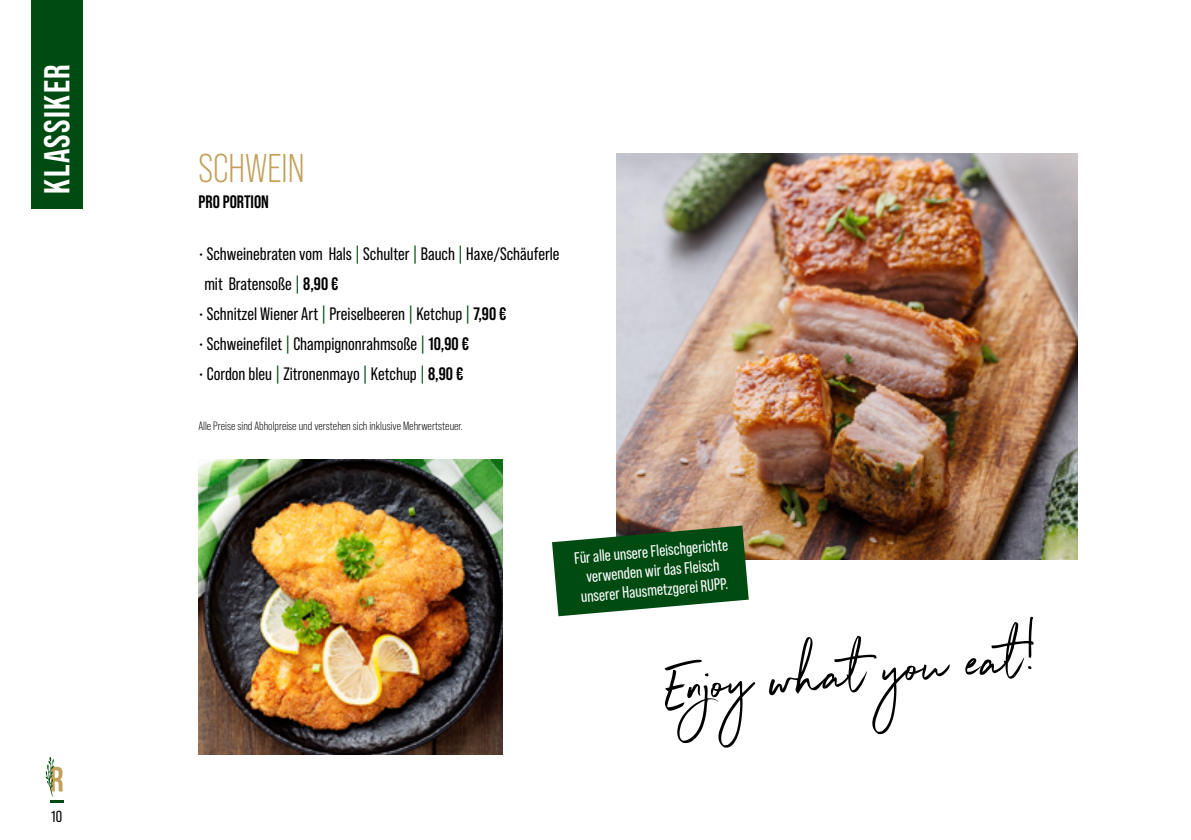
<style>
.page{position:relative;width:1191px;height:840px;background:#fff}
.page>*{position:absolute;margin:0;border:0;box-sizing:border-box;transform-origin:0 0}
.t1{font:65.4px "Northwell Clean";color:#000}
.t2{font:40px "Bebas Neue Pro";color:#c3a05b}
.t3{font:700 36px "Bebas Neue Pro";letter-spacing:.04em;color:#fff}
.t4{font:18px/30px "Bebas Neue Pro";color:#000}
.t5{font:700 18px "Bebas Neue Pro";color:#000}
.t6{font:16.4px/19.4px "Bebas Neue Pro";color:#fff;text-align:center}
.t7{font:16px "Bebas Neue Pro";color:#000}
.t8{font:12px "Bebas Neue Pro";color:#000}
.s1{color:#004b12}
.s2{font-weight:700}
</style>
<div class="page">
<img style="left:616px;top:153px;width:461px;height:405px">
<div style="left:31px;top:0;width:51px;height:208px;background:#004b12"></div>
<svg style="left:45px;top:757px;width:18px;height:45px"></svg>
<svg style="left:552px;top:525px;width:196px;height:91px;background:#2e683a"></svg>
<img style="left:198px;top:459px;width:304px;height:295px">
<h3 class="t3" style="left:36px;top:193px;width:131px;rotate:-90deg">KLASSIKER</h3>
<p class="t7" style="left:51px;top:806px;width:13px">10</p>
<h2 class="t2" style="left:198px;top:146px;width:108px">SCHWEIN</h2>
<p class="t5" style="left:198px;top:191px;width:72px">PRO PORTION</p>
<p class="t4" style="left:204px;top:238px;width:357px;text-indent:-6px">• Schweinebraten vom Hals <span class="s1">|</span> Schulter <span class="s1">|</span> Bauch <span class="s1">|</span> Haxe/Schäuferle mit Bratensoße <span class="s1">|</span> <span class="s2">8,90 €</span></p>
<p class="t4" style="left:198px;top:298px;width:309px">• Schnitzel Wiener Art <span class="s1">|</span> Preiselbeeren <span class="s1">|</span> Ketchup <span class="s1">|</span> <span class="s2">7,90 €</span></p>
<p class="t4" style="left:198px;top:328px;width:272px">• Schweinefilet <span class="s1">|</span> Champignonrahmsoße <span class="s1">|</span> <span class="s2">10,90 €</span></p>
<p class="t4" style="left:198px;top:358px;width:266px">• Cordon bleu <span class="s1">|</span> Zitronenmayo <span class="s1">|</span> Ketchup <span class="s1">|</span> <span class="s2">8,90 €</span></p>
<p class="t8" style="left:198px;top:419px;width:266px">Alle Preise sind Abholpreise und verstehen sich inklusive Mehrwertsteuer.</p>
<p class="t6" style="left:573px;top:548px;width:156px;rotate:-5deg">Für alle unsere Fleischgerichte verwenden wir das Fleisch unserer Hausmetzgerei RUPP.</p>
<h1 class="t1" style="left:661px;top:640px;width:375px;rotate:-5deg">Enjoy what you eat!</h1>
</div>
